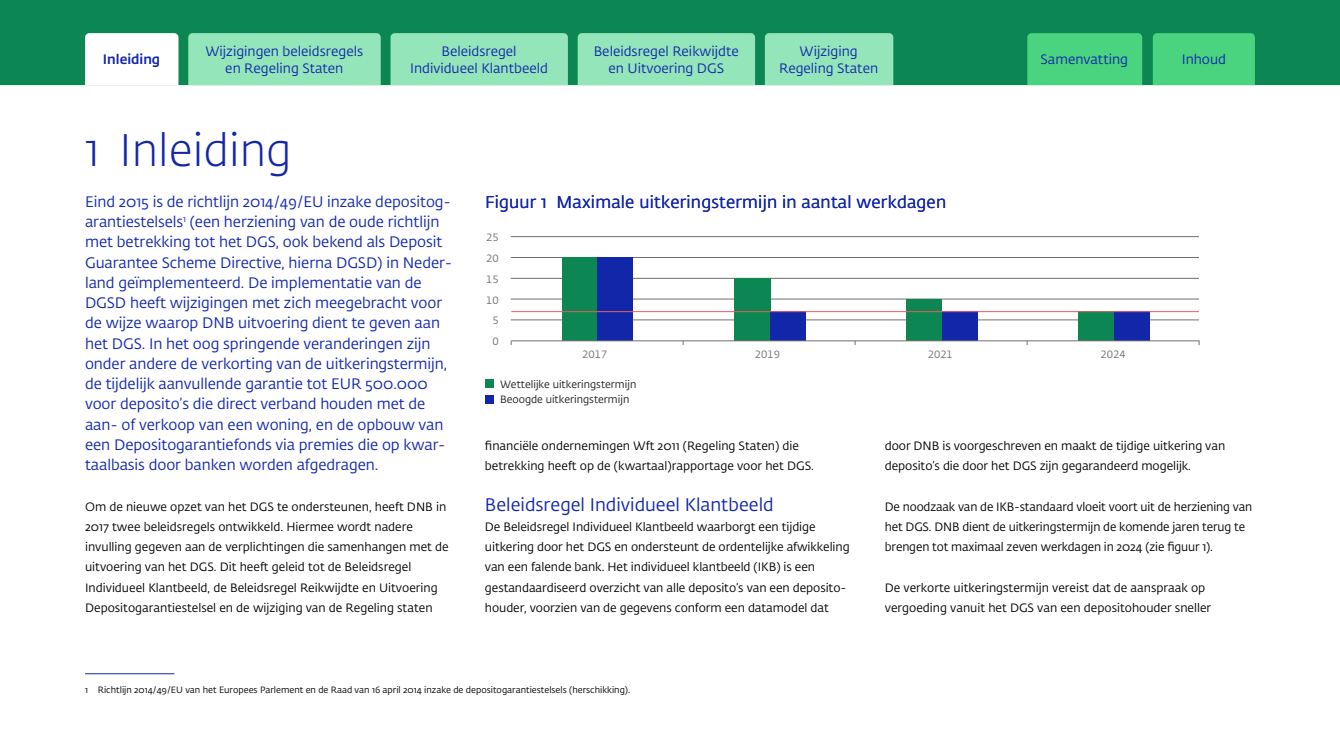
<style>
.page{position:relative;width:1340px;height:754px;background:#fff}
.page>*{position:absolute;margin:0;border:0;box-sizing:border-box;transform-origin:0 0}
.H2_Hoofdstuktitel{font:300 45px "DNB Fedra";color:#1226aa}
.H3_Paragraafkop{font:18px "DNB Fedra";color:#1226aa}
.t1{font:16.8px "DNB Fedra";letter-spacing:.015em;color:#1226aa}
.P_Intro{font:15px/20.2px "DNB Fedra";letter-spacing:-.005em;color:#1226aa}
.t2{font:13.5px/16.5px "DNB Fedra";color:#1226aa;text-align:center}
.t3{font:500 13.5px "DNB Fedra";color:#1226aa}
.P_Broodtekst{font:12px/20.2px "DNB Fedra";letter-spacing:-.005em;color:#000}
.t4{font:10.5px/15px "DNB Fedra";color:#1d1d1b}
.t5{font:10.5px "DNB Fedra";color:#706f6f}
.Voetnoot{font:9px "DNB Fedra";color:#000}
</style>
<div class="page">
<div style="left:0;top:0;width:1339px;height:85px;background:#0c8754"></div>
<div style="left:1027px;top:33px;width:115px;height:52px;background:#4ad480"></div>
<div style="left:1152px;top:33px;width:102px;height:52px;background:#4ad480"></div>
<div style="left:188px;top:33px;width:193px;height:52px;background:#94e5ba"></div>
<div style="left:390px;top:33px;width:178px;height:52px;background:#94e5ba"></div>
<div style="left:577px;top:33px;width:178px;height:52px;background:#94e5ba"></div>
<div style="left:765px;top:33px;width:128px;height:52px;background:#94e5ba"></div>
<svg style="left:85px;top:33px;width:93px;height:52px"></svg>
<hr style="left:85px;top:673px;width:89px;height:1px;background:#1226aa">
<hr style="left:511px;top:236px;width:687px;height:1px;background:#706f6f">
<hr style="left:511px;top:257px;width:687px;height:1px;background:#706f6f">
<hr style="left:511px;top:278px;width:687px;height:1px;background:#706f6f">
<hr style="left:511px;top:299px;width:687px;height:1px;background:#706f6f">
<hr style="left:511px;top:319px;width:687px;height:1px;background:#706f6f">
<div style="left:1078px;top:311px;width:36px;height:30px;background:#0c8754"></div>
<div style="left:1114px;top:311px;width:35px;height:30px;background:#1226aa"></div>
<div style="left:906px;top:299px;width:35px;height:42px;background:#0c8754"></div>
<div style="left:941px;top:311px;width:36px;height:30px;background:#1226aa"></div>
<div style="left:734px;top:278px;width:36px;height:63px;background:#0c8754"></div>
<div style="left:770px;top:311px;width:35px;height:30px;background:#1226aa"></div>
<div style="left:562px;top:257px;width:35px;height:84px;background:#0c8754"></div>
<div style="left:597px;top:257px;width:36px;height:84px;background:#1226aa"></div>
<hr style="left:511px;top:340px;width:688px;height:1px;background:#706f6f">
<div style="left:485px;top:379px;width:8px;height:9px;background:#0c8754"></div>
<div style="left:485px;top:394px;width:8px;height:9px;background:#1226aa"></div>
<hr style="left:511px;top:311px;width:687px;height:1px;background:#e85e5c">
<p class="t3" style="left:103px;top:51px;width:59px">Inleiding</p>
<p class="t2" style="left:205px;top:43px;width:159px">Wijzigingen beleidsregels en Regeling Staten</p>
<p class="t2" style="left:410px;top:43px;width:139px">Beleidsregel<br>Individueel Klantbeeld</p>
<p class="t2" style="left:593px;top:43px;width:147px">Beleidsregel Reikwijdte en Uitvoering DGS</p>
<p class="t2" style="left:779px;top:43px;width:101px">Wijziging<br>Regeling Staten</p>
<h2 class="H2_Hoofdstuktitel" style="left:85px;top:123px;width:208px">1 Inleiding</h2>
<p class="t2" style="left:1040px;top:52px;width:89px">Samenvatting</p>
<p class="t2" style="left:1181px;top:52px;width:46px">Inhoud</p>
<p class="P_Intro" style="left:85px;top:191px;width:368px">Eind 2015 is de richtlijn 2014/49/EU inzake depositog&shy;arantiestelsels<sup>1</sup> (een herziening van de oude richtlijn met betrekking tot het DGS, ook bekend als Deposit Guarantee Scheme Directive, hierna DGSD) in Neder&shy;land geïmplementeerd. De implementatie van de DGSD heeft wijzigingen met zich meegebracht voor de wijze waarop DNB uitvoering dient te geven aan het DGS. In het oog springende veranderingen zijn onder andere de verkorting van de uitkeringstermijn, de tijdelijk aanvullende garantie tot EUR 500.000 voor deposito’s die direct verband houden met de aan- of verkoop van een woning, en de opbouw van een Depositogarantiefonds via premies die op kwar&shy;taalbasis door banken worden afgedragen.</p>
<p class="P_Broodtekst" style="left:85px;top:496px;width:365px">Om de nieuwe opzet van het DGS te ondersteunen, heeft DNB in 2017 twee beleidsregels ontwikkeld. Hiermee wordt nadere invulling gegeven aan de verplichtingen die samenhangen met de uitvoering van het DGS. Dit heeft geleid tot de Beleidsregel Individueel Klantbeeld, de Beleidsregel Reikwijdte en Uitvoering Depositogarantiestelsel en de wijziging van de Regeling staten</p>
<p class="t1" style="left:485px;top:192px;width:462px">Figuur 1 Maximale uitkeringstermijn in aantal werkdagen</p>
<p class="t5" style="left:486px;top:231px;width:14px">25</p>
<p class="t5" style="left:486px;top:252px;width:14px">20</p>
<p class="t5" style="left:486px;top:273px;width:14px">15</p>
<p class="t5" style="left:486px;top:293px;width:14px">10</p>
<p class="t5" style="left:492px;top:314px;width:8px">5</p>
<p class="t5" style="left:492px;top:335px;width:8px">0</p>
<p class="t5" style="left:582px;top:347px;width:27px">2017</p>
<p class="t5" style="left:755px;top:347px;width:27px">2019</p>
<p class="t5" style="left:927px;top:347px;width:27px">2021</p>
<p class="t5" style="left:1100px;top:347px;width:27px">2024</p>
<p class="t4" style="left:500px;top:377px;width:138px">Wettelijke uitkeringstermijn<br>Beoogde uitkeringstermijn</p>
<p class="P_Broodtekst" style="left:485px;top:435px;width:330px">financiële ondernemingen Wft 2011 (Regeling Staten) die betrekking heeft op de (kwartaal)rapportage voor het DGS.</p>
<h3 class="H3_Paragraafkop" style="left:485px;top:493px;width:290px">Beleidsregel Individueel Klantbeeld</h3>
<p class="P_Broodtekst" style="left:485px;top:516px;width:366px">De Beleidsregel Individueel Klantbeeld waarborgt een tijdige uitkering door het DGS en ondersteunt de ordentelijke afwikkeling van een falende bank. Het individueel klantbeeld (IKB) is een gestandaardiseerd overzicht van alle deposito’s van een deposito&shy;houder, voorzien van de gegevens conform een datamodel dat</p>
<p class="P_Broodtekst" style="left:884px;top:435px;width:342px">door DNB is voorgeschreven en maakt de tijdige uitkering van deposito’s die door het DGS zijn gegarandeerd mogelijk.</p>
<p class="P_Broodtekst" style="left:884px;top:496px;width:369px">De noodzaak van de IKB-standaard vloeit voort uit de herziening van het DGS. DNB dient de uitkeringstermijn de komende jaren terug te brengen tot maximaal zeven werkdagen in 2024 (zie figuur 1).</p>
<p class="P_Broodtekst" style="left:884px;top:577px;width:328px">De verkorte uitkeringstermijn vereist dat de aanspraak op vergoeding vanuit het DGS van een depositohouder sneller</p>
<p class="Voetnoot" style="left:85px;top:684px;width:546px">1 Richtlijn 2014/49/EU van het Europees Parlement en de Raad van 16 april 2014 inzake de depositogarantiestelsels (herschikking).</p>
</div>
